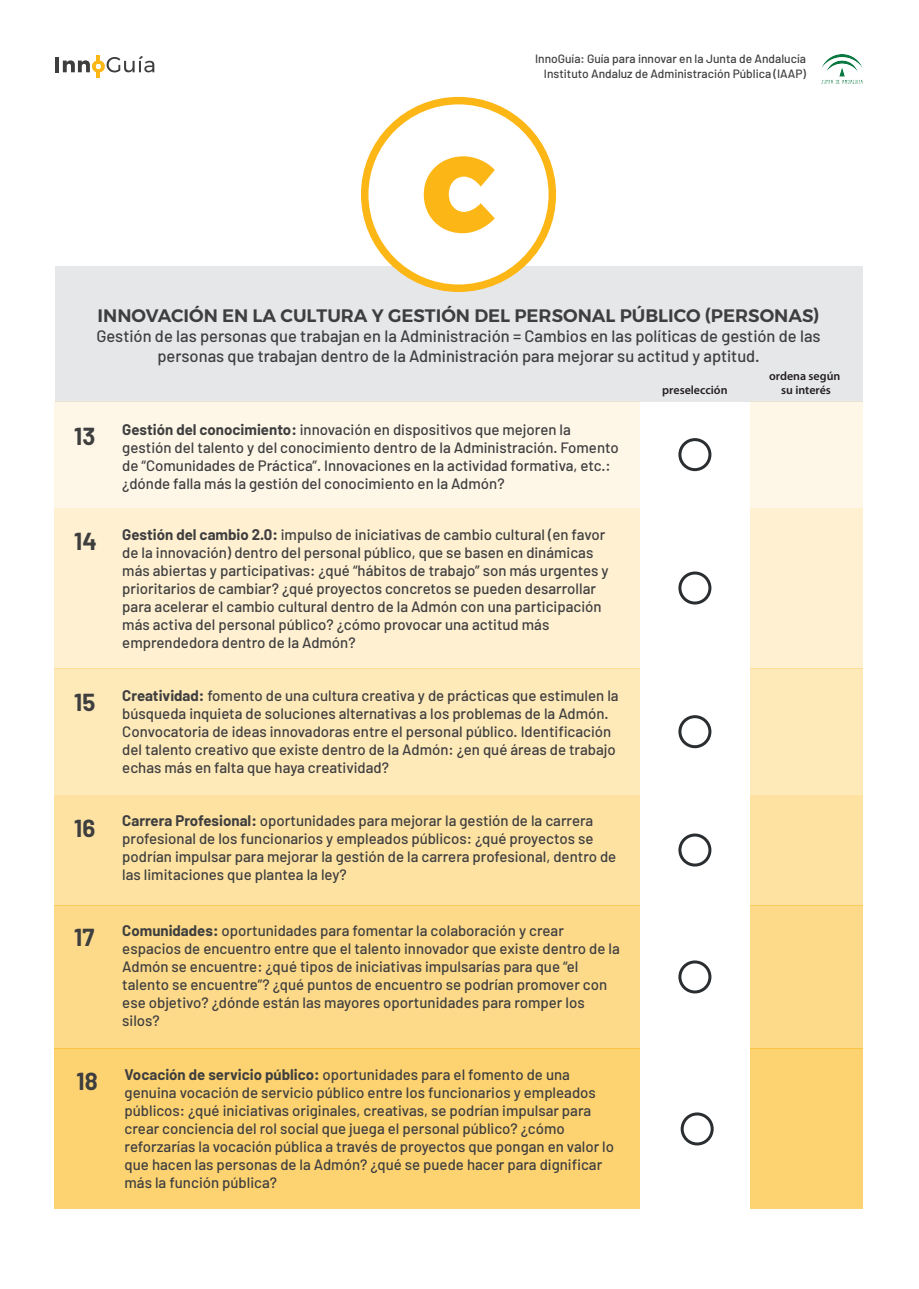
<style>
.page{position:relative;width:919px;height:1289px;background:#fff}
.page>*{position:absolute;margin:0;border:0;box-sizing:border-box;transform-origin:0 0}
.t1{font:900 105px "Montserrat";color:#fcb615}
.t2{font:700 24px "Barlow";color:#3e3e3f}
.t3{font:600 18px "Montserrat";color:#3e3e3f}
.t4{font:500 16.5px/19.8px "Barlow";color:#3e3e3f;text-align:center}
.t5{font:500 15px/18px "Barlow";color:#3e3e3f}
.t6{font:500 12px/14.4px "Barlow";color:#3e3e3f;text-align:right}
.t7{font:600 12px/14.4px "Myriad Pro";color:#231f20;text-align:center}
.s1{font-weight:700}
</style>
<div class="page">
<div style="left:55px;top:266px;width:807px;height:135px;background:#e6e7e9"></div>
<div style="left:365px;top:101px;width:187px;height:187px;background:#fff;border-radius:50%"></div>
<div style="left:361px;top:97px;width:195px;height:195px;border:8px solid #fcb615;border-radius:50%"></div>
<div style="left:678px;top:438px;width:33px;height:33px;border:3px solid #2a2e31;border-radius:50%"></div>
<div style="left:55px;top:401px;width:585px;height:106px;background:#fef7e8"></div>
<div style="left:55px;top:507px;width:585px;height:161px;background:#fef0d1"></div>
<div style="left:55px;top:668px;width:585px;height:127px;background:#fee9b9"></div>
<div style="left:55px;top:795px;width:585px;height:110px;background:#fde2a2"></div>
<div style="left:55px;top:905px;width:585px;height:143px;background:#fdda8a"></div>
<div style="left:749px;top:401px;width:113px;height:106px;background:#fef7e8"></div>
<div style="left:749px;top:507px;width:113px;height:161px;background:#fef0d1"></div>
<div style="left:749px;top:668px;width:113px;height:127px;background:#fee9b9"></div>
<div style="left:749px;top:795px;width:113px;height:110px;background:#fde2a2"></div>
<div style="left:749px;top:905px;width:113px;height:143px;background:#fdda8a"></div>
<div style="left:678px;top:571px;width:33px;height:33px;border:3px solid #2a2e31;border-radius:50%"></div>
<div style="left:678px;top:715px;width:33px;height:33px;border:3px solid #2a2e31;border-radius:50%"></div>
<div style="left:678px;top:833px;width:33px;height:33px;border:3px solid #2a2e31;border-radius:50%"></div>
<div style="left:678px;top:960px;width:33px;height:33px;border:3px solid #2a2e31;border-radius:50%"></div>
<div style="left:55px;top:1048px;width:585px;height:161px;background:#fdd372"></div>
<div style="left:749px;top:1048px;width:113px;height:161px;background:#fdd372"></div>
<div style="left:680px;top:1112px;width:33px;height:33px;border:3px solid #2a2e31;border-radius:50%"></div>
<hr style="left:55px;top:57px;width:4px;height:15px;background:#3e3e3f">
<svg style="left:63px;top:55px;width:91px;height:23px"></svg>
<img style="left:821px;top:55px;width:41px;height:28px">
<h1 class="t1" style="left:422px;top:108px;width:74px">C</h1>
<p class="t6" style="left:535px;top:51px;width:272px">InnoGuía: Guía para innovar en la Junta de Andalucía<br>Instituto Andaluz de Administración Pública (IAAP)</p>
<p class="t3" style="left:97px;top:301px;width:723px">INNOVACIÓN EN LA CULTURA Y GESTIÓN DEL PERSONAL PÚBLICO (PERSONAS)</p>
<p class="t4" style="left:96px;top:325px;width:725px">Gestión de las personas que trabajan en la Administración = Cambios en las políticas de gestión de las personas que trabajan dentro de la Administración para mejorar su actitud y aptitud.</p>
<h2 class="t2" style="left:74px;top:421px;width:23px">13</h2>
<h2 class="t2" style="left:74px;top:527px;width:24px">14</h2>
<h2 class="t2" style="left:74px;top:687px;width:23px">15</h2>
<h2 class="t2" style="left:74px;top:813px;width:23px">16</h2>
<h2 class="t2" style="left:74px;top:922px;width:22px">17</h2>
<h2 class="t2" style="left:77px;top:1066px;width:23px">18</h2>
<p class="t5" style="left:122px;top:420px;width:498px"><span class="s1">Gestión del conocimiento:</span> innovación en dispositivos que mejoren la gestión del talento y del conocimiento dentro de la Administración. Fomento de “Comunidades de Práctica”. Innovaciones en la actividad formativa, etc.: ¿dónde falla más la gestión del conocimiento en la Admón?</p>
<p class="t5" style="left:122px;top:525px;width:488px"><span class="s1">Gestión del cambio 2.0:</span> impulso de iniciativas de cambio cultural (en favor de la innovación) dentro del personal público, que se basen en dinámicas más abiertas y participativas: ¿qué “hábitos de trabajo” son más urgentes y prioritarios de cambiar? ¿qué proyectos concretos se pueden desarrollar para acelerar el cambio cultural dentro de la Admón con una participación más activa del personal público? ¿cómo provocar una actitud más emprendedora dentro de la Admón?</p>
<p class="t5" style="left:122px;top:686px;width:498px"><span class="s1">Creatividad:</span> fomento de una cultura creativa y de prácticas que estimulen la búsqueda inquieta de soluciones alternativas a los problemas de la Admón.<br>Convocatoria de ideas innovadoras entre el personal público. Identificación del talento creativo que existe dentro de la Admón: ¿en qué áreas de trabajo echas más en falta que haya creatividad?</p>
<p class="t5" style="left:122px;top:811px;width:495px"><span class="s1">Carrera Profesional:</span> oportunidades para mejorar la gestión de la carrera profesional de los funcionarios y empleados públicos: ¿qué proyectos se podrían impulsar para mejorar la gestión de la carrera profesional, dentro de las limitaciones que plantea la ley?</p>
<p class="t5" style="left:122px;top:921px;width:499px"><span class="s1">Comunidades:</span> oportunidades para fomentar la colaboración y crear espacios de encuentro entre que el talento innovador que existe dentro de la Admón se encuentre: ¿qué tipos de iniciativas impulsarías para que “el talento se encuentre”? ¿qué puntos de encuentro se podrían promover con ese objetivo? ¿dónde están las mayores oportunidades para romper los silos?</p>
<p class="t5" style="left:125px;top:1064px;width:491px"><span class="s1">Vocación de servicio público:</span> oportunidades para el fomento de una genuina vocación de servicio público entre los funcionarios y empleados públicos: ¿qué iniciativas originales, creativas, se podrían impulsar para crear conciencia del rol social que juega el personal público? ¿cómo reforzarías la vocación pública a través de proyectos que pongan en valor lo que hacen las personas de la Admón? ¿qué se puede hacer para dignificar más la función pública?</p>
<p class="t7" style="left:662px;top:383px;width:67px">preselección</p>
<p class="t7" style="left:769px;top:368px;width:73px">ordena según su interés</p>
</div>
